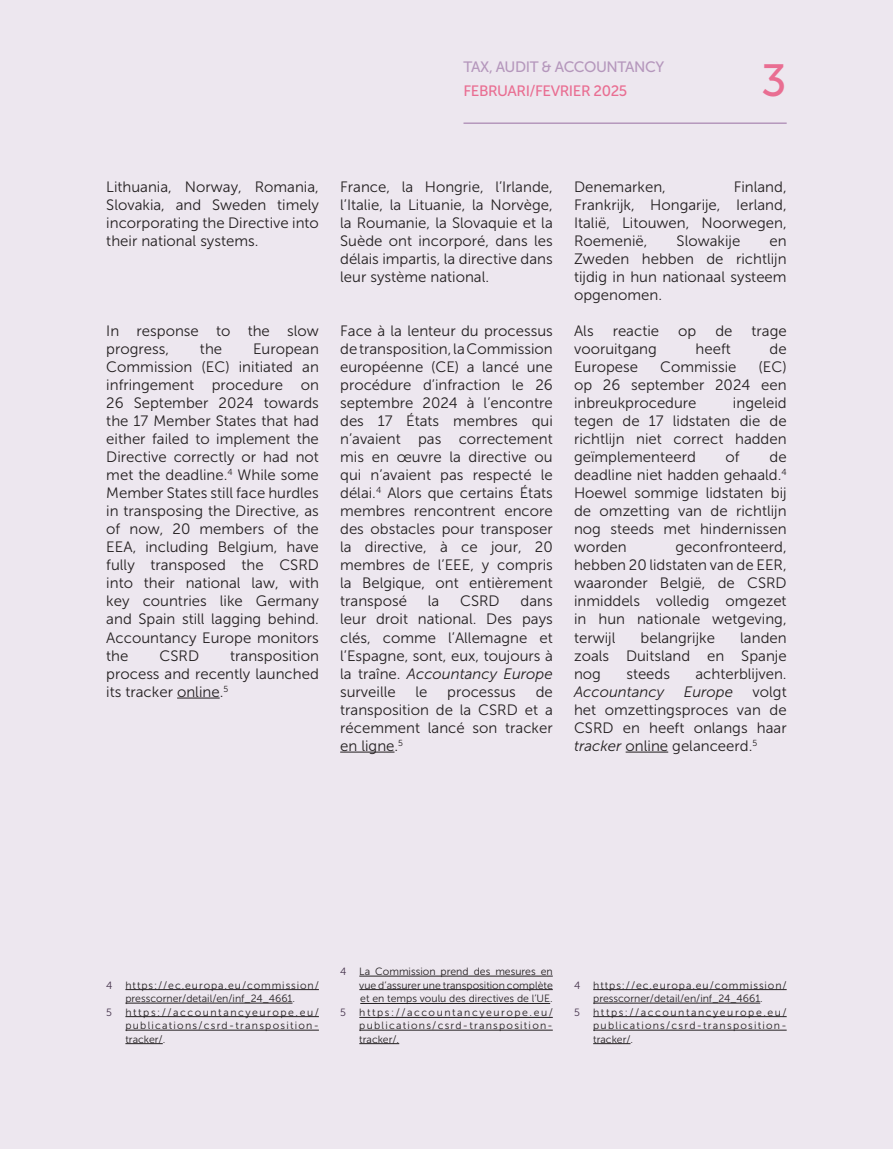
<style>
.page{position:relative;width:893px;height:1149px;background:#fff}
.page>*{position:absolute;margin:0;border:0;box-sizing:border-box;transform-origin:0 0}
.t1{font:45px "Museo Sans 500";color:#e96e92}
.t2{font:15px/18px "Museo Sans 300";color:#231f20;text-align:justify}
.t3{font:15px "Museo Sans 500";letter-spacing:-.03em;color:#b597bc}
.t4{font:15px "Museo Sans 500";letter-spacing:-.03em;color:#e96e92}
.t5{font:italic 15px "Museo Sans 300";color:#231f20}
._09_voetnoten{font:10.5px/13.5px "Museo Sans 300";color:#231f20;text-align:center}
._09_voetnoten-2{font:10.5px/13.5px "Museo Sans 300";letter-spacing:.09em;color:#231f20;text-align:justify}
._09_voetnoten-3{font:10.5px "Museo Sans 300";color:#45334c}
.s1{font-style:italic}
.s2{color:#45334c}
</style>
<div class="page">
<div style="left:0;top:0;width:893px;height:1148px;background:#ede7ef"></div>
<hr style="left:463px;top:122px;width:324px;height:2px;background:#b597bc">
<hr style="left:340px;top:751px;width:54px;height:1px;background:#231f20">
<hr style="left:359px;top:975px;width:194px;height:1px;background:#231f20">
<hr style="left:359px;top:989px;width:194px;height:1px;background:#231f20">
<hr style="left:359px;top:1029px;width:194px;height:1px;background:#231f20">
<hr style="left:359px;top:1043px;width:40px;height:1px;background:#231f20">
<hr style="left:177px;top:697px;width:43px;height:1px;background:#231f20">
<hr style="left:125px;top:989px;width:194px;height:1px;background:#231f20">
<hr style="left:125px;top:1002px;width:167px;height:1px;background:#231f20">
<hr style="left:125px;top:1016px;width:194px;height:1px;background:#231f20">
<hr style="left:125px;top:1029px;width:194px;height:1px;background:#231f20">
<hr style="left:125px;top:1043px;width:38px;height:1px;background:#231f20">
<hr style="left:626px;top:751px;width:42px;height:1px;background:#231f20">
<hr style="left:593px;top:989px;width:194px;height:1px;background:#231f20">
<hr style="left:593px;top:1002px;width:167px;height:1px;background:#231f20">
<hr style="left:593px;top:1016px;width:194px;height:1px;background:#231f20">
<hr style="left:593px;top:1029px;width:194px;height:1px;background:#231f20">
<hr style="left:593px;top:1043px;width:37px;height:1px;background:#231f20">
<hr style="left:360px;top:1002px;width:190px;height:1px;background:#231f20">
<hr style="left:359px;top:1016px;width:194px;height:1px;background:#231f20">
<p class="t3" style="left:463px;top:58px;width:202px">TAX, AUDIT &amp; ACCOUNTANCY</p>
<p class="t4" style="left:463px;top:82px;width:165px">FEBRUARI/FEVRIER 2025</p>
<h1 class="t1" style="left:761px;top:56px;width:27px">3</h1>
<p class="t2" style="left:106px;top:178px;width:214px">Lithuania, Norway, Romania, Slovakia, and Sweden timely incorporating the Directive into their national systems.</p>
<p class="t2" style="left:106px;top:322px;width:214px">In response to the slow progress,</p>
<p class="t2" style="left:106px;top:340px;width:214px;text-indent:147px">European Commission (EC) initiated an infringement procedure on 26 September 2024 towards the 17 Member States that had either failed to implement the Directive correctly or had not met the deadline.<sup>4</sup> While some Member States still face hurdles in transposing the Directive, as of now, 20 members of the EEA, including Belgium, have fully transposed the CSRD into their national law, with key countries like Germany and Spain still lagging behind.<br>Accountancy Europe monitors the</p>
<p class="t2" style="left:200px;top:340px;width:24px">the</p>
<p class="t2" style="left:160px;top:646px;width:41px">CSRD</p>
<p class="t2" style="left:106px;top:646px;width:214px;text-indent:124px">transposition process and recently launched its tracker online.<sup>5</sup></p>
<p class="t2" style="left:340px;top:178px;width:214px">France, la Hongrie, l’Irlande, l’Italie, la Lituanie, la Norvège, la Roumanie, la Slovaquie et la Suède ont incorporé, dans les délais impartis, la directive dans leur système national.</p>
<p class="t2" style="left:340px;top:322px;width:214px">Face à la lenteur du processus de transposition, la Commission européenne (CE) a lancé une procédure d’infraction le 26 septembre 2024 à l’encontre des 17 États membres qui n’avaient pas correctement mis en œuvre la directive ou qui n’avaient pas respecté le délai.<sup>4</sup> Alors que certains États membres rencontrent encore des obstacles pour transposer la directive, à ce jour, 20 membres de l’EEE, y compris la Belgique, ont entièrement transposé</p>
<p class="t2" style="left:428px;top:592px;width:13px">la</p>
<p class="t2" style="left:460px;top:592px;width:41px">CSRD</p>
<p class="t2" style="left:340px;top:592px;width:214px;text-indent:180px">dans leur droit national. Des pays clés, comme l’Allemagne et l’Espagne, sont, eux, toujours à la traîne. <span class="s1">Accountancy Europe </span>surveille</p>
<p class="t2" style="left:340px;top:682px;width:214px;text-indent:195px">de transposition de la CSRD et a récemment lancé son tracker en ligne.<sup>5</sup></p>
<p class="t2" style="left:415px;top:682px;width:13px">le</p>
<p class="t2" style="left:447px;top:682px;width:70px">processus</p>
<p class="t2" style="left:574px;top:178px;width:93px">Denemarken,</p>
<p class="t2" style="left:574px;top:178px;width:214px;text-indent:160px">Finland, Frankrijk, Hongarije, Ierland, Italië, Litouwen, Noorwegen, Roemenië,</p>
<p class="t2" style="left:677px;top:232px;width:65px">Slowakije</p>
<p class="t2" style="left:574px;top:232px;width:214px;text-indent:195px">en Zweden hebben de richtlijn tijdig in hun nationaal systeem opgenomen.</p>
<p class="t2" style="left:574px;top:322px;width:21px">Als</p>
<p class="t2" style="left:613px;top:322px;width:48px">reactie</p>
<p class="t2" style="left:678px;top:322px;width:20px">op</p>
<p class="t2" style="left:715px;top:322px;width:19px">de</p>
<p class="t2" style="left:751px;top:322px;width:37px">trage</p>
<p class="t2" style="left:574px;top:340px;width:84px">vooruitgang</p>
<p class="t2" style="left:695px;top:340px;width:37px">heeft</p>
<p class="t2" style="left:769px;top:340px;width:19px">de</p>
<p class="t2" style="left:574px;top:358px;width:66px">Europese</p>
<p class="t2" style="left:660px;top:358px;width:78px">Commissie</p>
<p class="t2" style="left:574px;top:358px;width:214px;text-indent:184px">(EC) op 26 september 2024 een inbreukprocedure</p>
<p class="t2" style="left:574px;top:394px;width:214px;text-indent:159px">ingeleid tegen de 17 lidstaten die de richtlijn niet correct hadden geïmplementeerd</p>
<p class="t2" style="left:726px;top:448px;width:16px">of</p>
<p class="t2" style="left:574px;top:448px;width:214px;text-indent:195px">de deadline niet hadden gehaald.<sup>4<br></sup>Hoewel sommige lidstaten bij de omzetting van de richtlijn nog steeds met hindernissen worden</p>
<p class="t2" style="left:574px;top:538px;width:214px;text-indent:101px">geconfronteerd, hebben 20 lidstaten van de EER, waaronder België, de CSRD inmiddels volledig omgezet in hun nationale wetgeving, terwijl</p>
<p class="t2" style="left:574px;top:628px;width:214px;text-indent:166px">landen zoals Duitsland en Spanje nog</p>
<p class="t2" style="left:641px;top:628px;width:76px">belangrijke</p>
<p class="t2" style="left:626px;top:664px;width:45px">steeds</p>
<p class="t2" style="left:695px;top:664px;width:93px">achterblijven.</p>
<p class="t5" style="left:574px;top:683px;width:92px">Accountancy</p>
<p class="t5" style="left:684px;top:683px;width:51px">Europe</p>
<p class="t2" style="left:574px;top:682px;width:214px;text-indent:179px">volgt het omzettingsproces van de CSRD en heeft onlangs haar <span class="s1">tracker</span> online gelanceerd.<sup>5</sup></p>
<p class="_09_voetnoten" style="left:106px;top:977px;width:214px"><span class="s2">4</span> https://ec.europa.eu/commission/ presscorner/detail/en/inf_24_4661.</p>
<p class="_09_voetnoten-3" style="left:106px;top:1005px;width:7px">5</p>
<p class="_09_voetnoten-2" style="left:125px;top:1004px;width:195px">https://accountancyeurope.eu/ publications/csrd-transposition&shy;tracker/.</p>
<p class="_09_voetnoten" style="left:340px;top:964px;width:214px;text-align:right"><span class="s2">4</span> La Commission prend des mesures en vue d’assurer une transposition complète</p>
<p class="_09_voetnoten" style="left:360px;top:991px;width:194px">et en temps voulu des directives de l’UE.</p>
<p class="_09_voetnoten-3" style="left:340px;top:1005px;width:7px">5</p>
<p class="_09_voetnoten-2" style="left:359px;top:1004px;width:195px">https://accountancyeurope.eu/ publications/csrd-transposition&shy;tracker/.</p>
<p class="_09_voetnoten" style="left:574px;top:977px;width:214px"><span class="s2">4</span> https://ec.europa.eu/commission/ presscorner/detail/en/inf_24_4661.</p>
<p class="_09_voetnoten-3" style="left:574px;top:1005px;width:7px">5</p>
<p class="_09_voetnoten-2" style="left:593px;top:1004px;width:195px">https://accountancyeurope.eu/ publications/csrd-transposition&shy;tracker/.</p>
</div>
